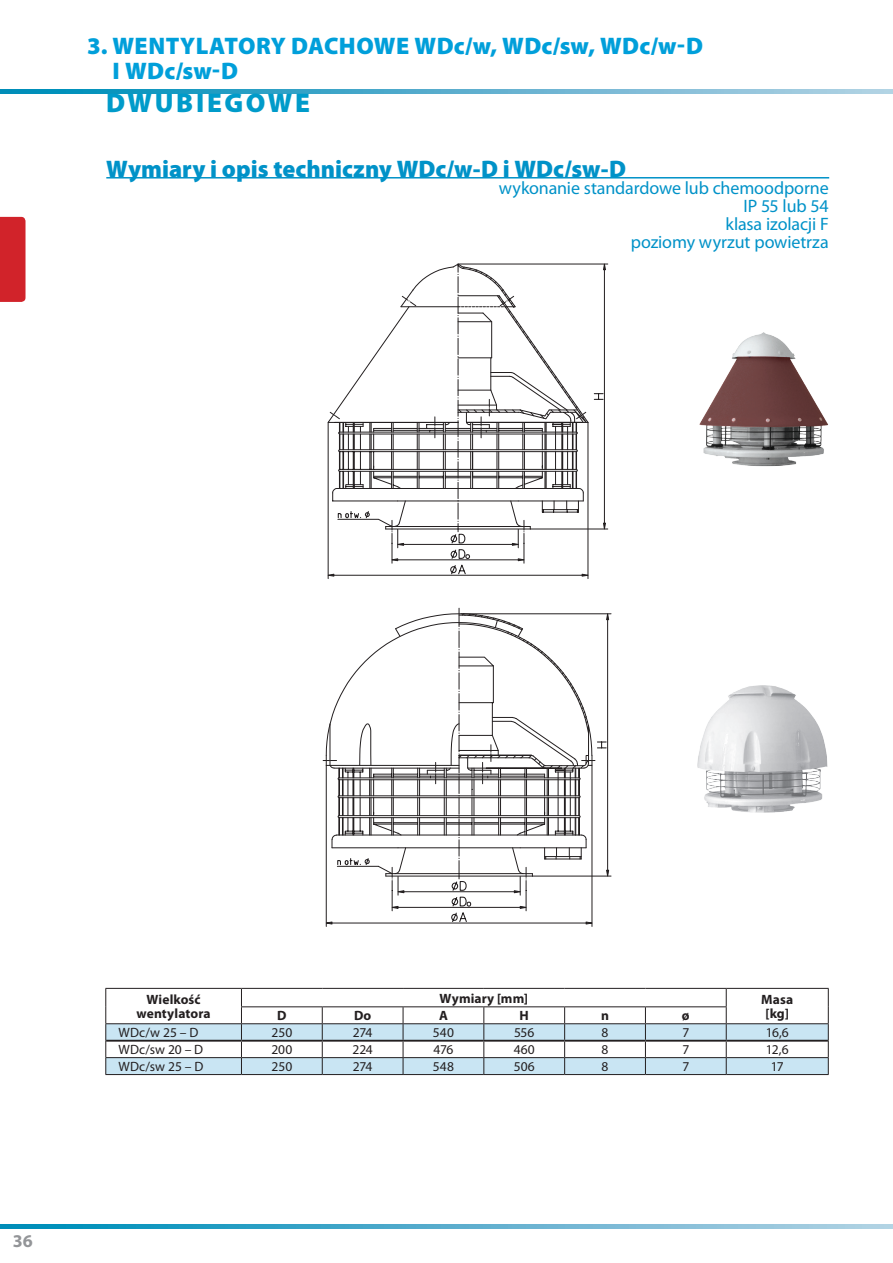
<style>
.page{position:relative;width:893px;height:1263px;background:#fff}
.page>*{position:absolute;margin:0;border:0;box-sizing:border-box;transform-origin:0 0}
.t1{font:900 27px "Myriad Pro";letter-spacing:.095em;color:#009bca}
.t2{font:900 24px "Myriad Pro";letter-spacing:.015em;color:#009fda}
.t3{font:900 24px "Myriad Pro";color:#0092c8}
.t4{font:18px/18px "Myriad Pro";letter-spacing:-.005em;color:#0092c8;text-align:right}
.t5{font:700 18px "Myriad Pro";color:#939598}
.t6{font:13.5px "Myriad Pro";color:#231f20}
.t7{font:700 13.5px/13.5px "Myriad Pro";letter-spacing:.005em;color:#231f20;text-align:center}
</style>
<div class="page">
<svg style="left:0;top:1225px;width:893px;height:4px;background:#55aecd"></svg>
<svg style="left:0;top:89px;width:893px;height:5px;background:#55aecd"></svg>
<div style="left:0;top:217px;width:26px;height:85px;background:#d1232a"></div>
<img style="left:697px;top:686px;width:131px;height:127px">
<img style="left:699px;top:333px;width:129px;height:134px">
<hr style="left:328px;top:422px;width:1px;height:157px;background:#231f20">
<hr style="left:588px;top:422px;width:1px;height:157px;background:#231f20">
<hr style="left:530px;top:529px;width:78px;height:1px;background:#231f20">
<hr style="left:458px;top:264px;width:150px;height:1px;background:#231f20">
<svg style="left:327px;top:263px;width:279px;height:314px"></svg>
<hr style="left:532px;top:876px;width:79px;height:1px;background:#231f20">
<hr style="left:461px;top:613px;width:150px;height:1px;background:#231f20">
<hr style="left:326px;top:765px;width:1px;height:161px;background:#231f20">
<hr style="left:592px;top:765px;width:1px;height:161px;background:#231f20">
<svg style="left:322px;top:608px;width:288px;height:317px"></svg>
<hr style="left:106px;top:177px;width:723px;height:2px;background:#0092c8">
<hr style="left:105px;top:988px;width:136px;height:1px;background:#231f20">
<hr style="left:241px;top:988px;width:81px;height:1px;background:#231f20">
<hr style="left:322px;top:988px;width:81px;height:1px;background:#231f20">
<hr style="left:403px;top:988px;width:81px;height:1px;background:#231f20">
<hr style="left:484px;top:988px;width:81px;height:1px;background:#231f20">
<hr style="left:565px;top:988px;width:80px;height:1px;background:#231f20">
<hr style="left:645px;top:988px;width:81px;height:1px;background:#231f20">
<hr style="left:726px;top:988px;width:103px;height:1px;background:#231f20">
<svg style="left:105px;top:989px;width:724px;height:85px"></svg>
<hr style="left:105px;top:1074px;width:136px;height:1px;background:#231f20">
<hr style="left:241px;top:1074px;width:81px;height:1px;background:#231f20">
<hr style="left:322px;top:1074px;width:81px;height:1px;background:#231f20">
<hr style="left:403px;top:1074px;width:81px;height:1px;background:#231f20">
<hr style="left:484px;top:1074px;width:81px;height:1px;background:#231f20">
<hr style="left:565px;top:1074px;width:80px;height:1px;background:#231f20">
<hr style="left:645px;top:1074px;width:81px;height:1px;background:#231f20">
<hr style="left:726px;top:1074px;width:103px;height:1px;background:#231f20">
<hr style="left:106px;top:1040px;width:135px;height:2px;background:#231f20">
<hr style="left:241px;top:1040px;width:81px;height:2px;background:#231f20">
<hr style="left:322px;top:1040px;width:81px;height:2px;background:#231f20">
<hr style="left:403px;top:1040px;width:81px;height:2px;background:#231f20">
<hr style="left:484px;top:1040px;width:81px;height:2px;background:#231f20">
<hr style="left:565px;top:1040px;width:80px;height:2px;background:#231f20">
<hr style="left:645px;top:1040px;width:81px;height:2px;background:#231f20">
<hr style="left:726px;top:1040px;width:102px;height:2px;background:#231f20">
<h2 class="t2" style="left:87px;top:30px;width:64px">3. Wentylatory</h2>
<h2 class="t2" style="left:291px;top:30px;width:35px">dachowe</h2>
<h2 class="t2" style="left:415px;top:30px;width:288px">WDc/w, WDc/sw, WDc/w-D</h2>
<h2 class="t2" style="left:112px;top:54px;width:125px">i WDc/sw-D</h2>
<h1 class="t1" style="left:106px;top:85px;width:205px">DWUBIEGOWE</h1>
<h2 class="t3" style="left:106px;top:153px;width:519px">Wymiary i opis techniczny WDc/w-D i WDc/sw-D</h2>
<h3 class="t4" style="left:499px;top:178px;width:331px">wykonanie standardowe lub chemoodporne<br>IP 55 lub 54<br>klasa izolacji F<br>poziomy wyrzut powietrza</h3>
<h3 class="t5" style="left:13px;top:1229px;width:21px">36</h3>
<p class="t7" style="left:136px;top:993px;width:76px">Wielkość wentylatora</p>
<p class="t7" style="left:440px;top:991px;width:90px">Wymiary [mm]</p>
<p class="t7" style="left:761px;top:993px;width:33px">Masa</p>
<p class="t7" style="left:277px;top:1009px;width:10px">D</p>
<p class="t7" style="left:354px;top:1009px;width:19px">Do</p>
<p class="t7" style="left:439px;top:1009px;width:10px">A</p>
<p class="t7" style="left:520px;top:1009px;width:9px">H</p>
<p class="t7" style="left:601px;top:1009px;width:9px">n</p>
<p class="t7" style="left:682px;top:1009px;width:9px">ø</p>
<p class="t7" style="left:765px;top:1006px;width:25px">[kg]</p>
<p class="t6" style="left:119px;top:1024px;width:81px">WDc/w 25 – D</p>
<p class="t6" style="left:272px;top:1024px;width:22px">250</p>
<p class="t6" style="left:353px;top:1024px;width:21px">274</p>
<p class="t6" style="left:433px;top:1024px;width:23px">540</p>
<p class="t6" style="left:514px;top:1024px;width:22px">556</p>
<p class="t6" style="left:602px;top:1024px;width:8px">8</p>
<p class="t6" style="left:682px;top:1024px;width:8px">7</p>
<p class="t6" style="left:766px;top:1024px;width:25px">16,6</p>
<p class="t6" style="left:119px;top:1041px;width:86px">WDc/sw 20 – D</p>
<p class="t6" style="left:271px;top:1041px;width:22px">200</p>
<p class="t6" style="left:352px;top:1041px;width:22px">224</p>
<p class="t6" style="left:434px;top:1041px;width:21px">476</p>
<p class="t6" style="left:514px;top:1041px;width:23px">460</p>
<p class="t6" style="left:602px;top:1041px;width:8px">8</p>
<p class="t6" style="left:682px;top:1041px;width:8px">7</p>
<p class="t6" style="left:766px;top:1041px;width:24px">12,6</p>
<p class="t6" style="left:119px;top:1058px;width:86px">WDc/sw 25 – D</p>
<p class="t6" style="left:272px;top:1058px;width:22px">250</p>
<p class="t6" style="left:353px;top:1058px;width:21px">274</p>
<p class="t6" style="left:433px;top:1058px;width:23px">548</p>
<p class="t6" style="left:514px;top:1058px;width:22px">506</p>
<p class="t6" style="left:602px;top:1058px;width:8px">8</p>
<p class="t6" style="left:682px;top:1058px;width:8px">7</p>
<p class="t6" style="left:771px;top:1058px;width:14px">17</p>
</div>
